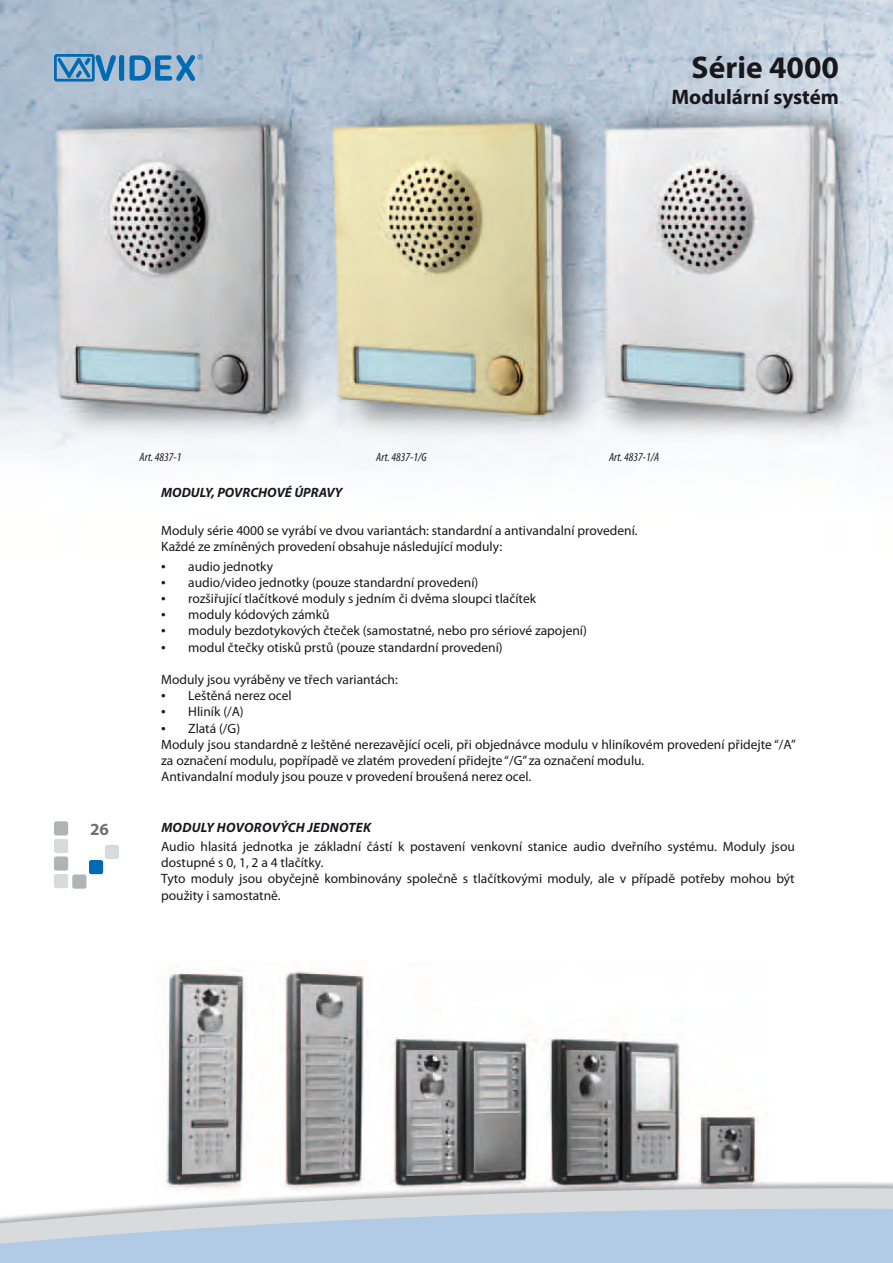
<style>
.page{position:relative;width:893px;height:1263px;background:#fff}
.page>*{position:absolute;margin:0;border:0;box-sizing:border-box;transform-origin:0 0}
.t1{font:700 31.5px "Myriad Pro";color:#1a171c}
.t2{font:700 21px "Myriad Pro";color:#1a171c}
.t3{font:700 17.1px "Myriad Pro";color:#707173}
.t4{font:13.5px/16.2px "Myriad Pro";color:#1a171c}
.t5{font:italic 700 13.5px "Myriad Pro";letter-spacing:.02em;color:#1a171c}
.t6{font:italic condensed 12px "Myriad Pro";color:#1a171c}
.s1{font-size:16.5px}
</style>
<div class="page">
<div style="left:54px;top:821px;width:14px;height:14px;background:#b1b3b4;border-radius:2px"></div>
<div style="left:54px;top:839px;width:14px;height:14px;background:#d9dadb;border-radius:2px"></div>
<div style="left:105px;top:845px;width:14px;height:14px;background:#d9dadb;border-radius:2px"></div>
<div style="left:72px;top:874px;width:14px;height:15px;background:#b1b3b4;border-radius:2px"></div>
<div style="left:89px;top:860px;width:14px;height:14px;background:#006ab3;border-radius:2px"></div>
<div style="left:54px;top:856px;width:14px;height:15px;background:#b1b3b4;border-radius:2px"></div>
<div style="left:54px;top:874px;width:14px;height:14px;background:#d9dadb;border-radius:2px"></div>
<img style="left:0;top:0;width:893px;height:459px">
<img style="left:167px;top:971px;width:591px;height:169px">
<svg style="left:166px;top:1140px;width:590px;height:20px"></svg>
<svg style="left:0;top:1160px;width:893px;height:103px"></svg>
<svg style="left:54px;top:54px;width:62px;height:28px;background:#5895c2"></svg>
<div style="left:119px;top:55px;width:5px;height:26px;background:#006ab3;border-radius:3px"></div>
<svg style="left:130px;top:54px;width:73px;height:27px;background:#629ac3"></svg>
<h1 class="t1" style="left:692px;top:47px;width:149px">Série 4000</h1>
<h2 class="t2" style="left:671px;top:83px;width:169px">Modulární systém</h2>
<p class="t3" style="left:90px;top:818px;width:20px">26</p>
<p class="t6" style="left:140px;top:450px;width:43px">Art. 4837-1</p>
<p class="t6" style="left:376px;top:450px;width:52px">Art. 4837-1/G</p>
<p class="t6" style="left:609px;top:450px;width:52px">Art. 4837-1/A</p>
<p class="t5" style="left:211px;top:484px;width:16px">, POVRCHOVÉ</p>
<p class="t5" style="left:294px;top:484px;width:38px">ÚPRAVY</p>
<p class="t4" style="left:161px;top:522px;width:478px">Moduly série 4000 se vyrábí ve dvou variantách: standardní a antivandalní provedení.<br>Každé ze zmíněných provedení obsahuje následující moduly:</p>
<p class="t4" style="left:161px;top:558px;width:113px"><span class="s1">•</span> audio jednotky</p>
<p class="t4" style="left:161px;top:574px;width:319px"><span class="s1">•</span> audio/video jednotky (pouze standardní provedení)</p>
<p class="t4" style="left:161px;top:590px;width:376px"><span class="s1">•</span> rozšiřující tlačítkové moduly s jedním či dvěma sloupci tlačítek</p>
<p class="t4" style="left:161px;top:606px;width:170px"><span class="s1">•</span> moduly kódových zámků</p>
<p class="t4" style="left:161px;top:622px;width:427px"><span class="s1">•</span> moduly bezdotykových čteček (samostatné, nebo pro sériové zapojení)</p>
<p class="t4" style="left:161px;top:639px;width:343px"><span class="s1">•</span> modul čtečky otisků prstů (pouze standardní provedení)</p>
<p class="t4" style="left:161px;top:671px;width:238px">Moduly jsou vyráběny ve třech variantách:</p>
<p class="t4" style="left:161px;top:687px;width:132px"><span class="s1">•</span> Leštěná nerez ocel</p>
<p class="t4" style="left:161px;top:703px;width:84px"><span class="s1">•</span> Hliník (/A)</p>
<p class="t4" style="left:161px;top:720px;width:636px"><span class="s1">•</span> Zlatá (/G)<br>Moduly jsou standardně z leštěné nerezavějící oceli, při objednávce modulu v hliníkovém provedení přidejte “/A” za označení modulu, popřípadě ve zlatém provedení přidejte “/G” za označení modulu.<br>Antivandalní moduly jsou pouze v provedení broušená nerez ocel.</p>
<p class="t5" style="left:161px;top:484px;width:10px">MODULY</p>
<p class="t5" style="left:161px;top:819px;width:211px">MODULY HOVOROVÝCH JEDNOTEK</p>
<p class="t4" style="left:161px;top:838px;width:635px">Audio hlasitá jednotka je základní částí k postavení venkovní stanice audio dveřního systému. Moduly jsou dostupné s 0, 1, 2 a 4 tlačítky.<br>Tyto moduly jsou obyčejně kombinovány společně s tlačítkovými moduly, ale v případě potřeby mohou být použity i samostatně.</p>
</div>
